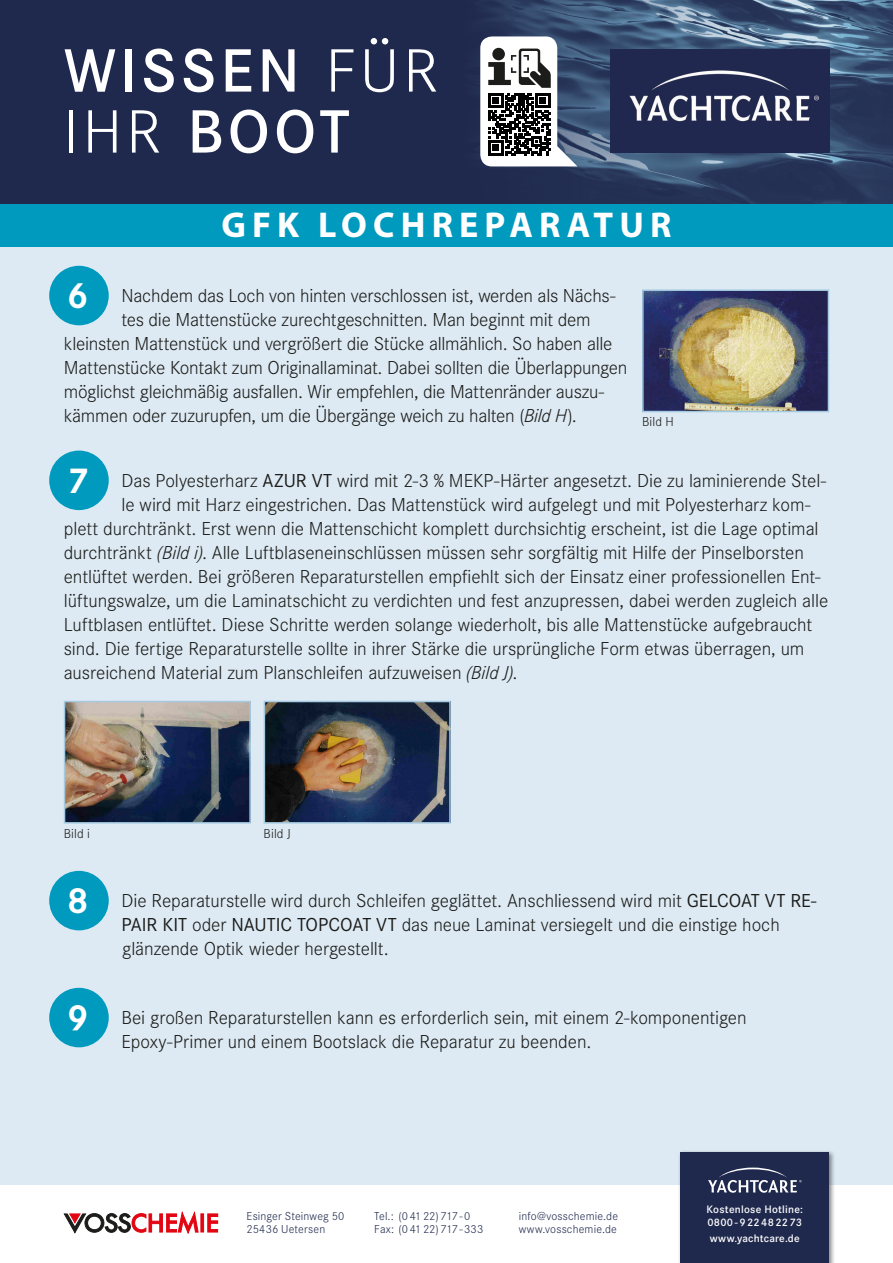
<style>
.page{position:relative;width:893px;height:1263px;background:#fff}
.page>*{position:absolute;margin:0;border:0;box-sizing:border-box;transform-origin:0 0}
.t1{font:600 63.45px/61.1px "Corporate S Pro";letter-spacing:.065em;color:#fff}
.t2{font:700 37.5px "Corporate S";color:#fff}
.t3{font:700 36px "Myriad Pro";letter-spacing:.17em;color:#fff}
.t4{font:300 19.5px/24px "Corporate S";letter-spacing:-.005em;color:#1c1c1a}
.t5{font:300 13.5px "Corporate S";letter-spacing:.01em;color:#1c1c1a}
.t6{font:300 12px/13.5px "Corporate S";letter-spacing:.015em;color:#1f294d}
.t7{font:600 11.25px/13.2px "Corporate S";letter-spacing:.02em;color:#fff}
.s1{font-weight:300}
.s2{font-style:italic}
.s3{font-weight:400}
</style>
<div class="page">
<div style="left:0;top:0;width:893px;height:1184px;background:#ddeaf3"></div>
<div style="left:678px;top:1150px;width:158px;height:113px;background:#1c1c1a;opacity:.5"></div>
<div style="left:680px;top:1152px;width:149px;height:111px;background:#1f294d"></div>
<svg style="left:708px;top:1167px;width:93px;height:26px"></svg>
<hr style="left:201px;top:1214px;width:3px;height:18px;background:#e30512">
<svg style="left:208px;top:1214px;width:10px;height:18px"></svg>
<svg style="left:64px;top:1212px;width:134px;height:21px"></svg>
<div style="left:0;top:0;width:893px;height:204px;background:#1f294d"></div>
<img style="left:486px;top:0;width:407px;height:204px">
<img style="left:611px;top:49px;width:218px;height:104px">
<svg style="left:480px;top:36px;width:98px;height:130px;background:#8c9197"></svg>
<div style="left:0;top:204px;width:893px;height:43px;background:#009abf"></div>
<div style="left:49px;top:266px;width:60px;height:59px;background:#009abf;border-radius:50%"></div>
<div style="left:49px;top:451px;width:60px;height:59px;background:#009abf;border-radius:50%"></div>
<div style="left:49px;top:871px;width:60px;height:59px;background:#009abf;border-radius:50%"></div>
<div style="left:49px;top:988px;width:60px;height:59px;background:#009abf;border-radius:50%"></div>
<img style="left:645px;top:292px;width:181px;height:117px">
<div style="left:642px;top:289px;width:187px;height:123px;border:2px solid #a3cae0"></div>
<img style="left:67px;top:704px;width:181px;height:116px">
<div style="left:64px;top:701px;width:187px;height:122px;border:2px solid #a3cae0"></div>
<img style="left:267px;top:704px;width:181px;height:116px">
<div style="left:264px;top:701px;width:187px;height:122px;border:2px solid #a3cae0"></div>
<h1 class="t1" style="left:64px;top:36px;width:376px">WISSEN <span class="s1">FÜR<br>IHR</span> BOOT</h1>
<h3 class="t3" style="left:221px;top:205px;width:452px">GFK LOCHREPARATUR</h3>
<h2 class="t2" style="left:67px;top:270px;width:23px">6</h2>
<p class="t4" style="left:121px;top:283px;width:496px">Nachdem das Loch von hinten verschlossen ist, werden als Nächs-</p>
<p class="t4" style="left:121px;top:307px;width:471px">tes die Mattenstücke zurechtgeschnitten. Man beginnt mit dem</p>
<p class="t4" style="left:64px;top:331px;width:550px">kleinsten Mattenstück und vergrößert die Stücke allmählich. So haben alle</p>
<p class="t4" style="left:64px;top:355px;width:565px">Mattenstücke Kontakt zum Originallaminat. Dabei sollten die Überlappungen</p>
<p class="t4" style="left:64px;top:379px;width:542px">möglichst gleichmäßig ausfallen. Wir empfehlen, die Mattenränder auszu-</p>
<p class="t4" style="left:64px;top:403px;width:515px">kämmen oder zuzurupfen, um die Übergänge weich zu halten (<span class="s2">Bild H</span>).</p>
<p class="t5" style="left:642px;top:413px;width:33px">Bild H</p>
<h2 class="t2" style="left:67px;top:455px;width:23px">7</h2>
<p class="t4" style="left:121px;top:468px;width:706px">Das Polyesterharz <span class="s3">AZUR VT</span> wird mit 2-3 % MEKP-Härter angesetzt. Die zu laminierende Stel-</p>
<p class="t4" style="left:121px;top:492px;width:690px">le wird mit Harz eingestrichen. Das Mattenstück wird aufgelegt und mit Polyesterharz kom-</p>
<p class="t4" style="left:64px;top:516px;width:756px">plett durchtränkt. Erst wenn die Mattenschicht komplett durchsichtig erscheint, ist die Lage optimal</p>
<p class="t4" style="left:64px;top:540px;width:742px">durchtränkt <span class="s2">(Bild i)</span>. Alle Luftblaseneinschlüssen müssen sehr sorgfältig mit Hilfe der Pinselborsten</p>
<p class="t4" style="left:64px;top:564px;width:758px">entlüftet werden. Bei größeren Reparaturstellen empfiehlt sich der Einsatz einer professionellen Ent-</p>
<p class="t4" style="left:64px;top:588px;width:766px">lüftungswalze, um die Laminatschicht zu verdichten und fest anzupressen, dabei werden zugleich alle</p>
<p class="t4" style="left:64px;top:612px;width:750px">Luftblasen entlüftet. Diese Schritte werden solange wiederholt, bis alle Mattenstücke aufgebraucht</p>
<p class="t4" style="left:64px;top:636px;width:742px">sind. Die fertige Reparaturstelle sollte in ihrer Stärke die ursprüngliche Form etwas überragen, um</p>
<p class="t4" style="left:64px;top:660px;width:455px">ausreichend Material zum Planschleifen aufzuweisen <span class="s2">(Bild J)</span>.</p>
<p class="t5" style="left:64px;top:824px;width:28px">Bild i</p>
<p class="t5" style="left:264px;top:824px;width:29px">Bild J</p>
<h2 class="t2" style="left:67px;top:875px;width:23px">8</h2>
<h2 class="t2" style="left:67px;top:992px;width:23px">9</h2>
<p class="t4" style="left:121px;top:888px;width:697px">Die Reparaturstelle wird durch Schleifen geglättet. Anschliessend wird mit <span class="s3">GELCOAT VT RE-<br>PAIR KIT</span> oder <span class="s3">NAUTIC TOPCOAT VT</span> das neue Laminat versiegelt und die einstige hoch glänzende Optik wieder hergestellt.</p>
<p class="t4" style="left:121px;top:1005px;width:627px">Bei großen Reparaturstellen kann es erforderlich sein, mit einem 2-komponentigen<br>Epoxy-Primer und einem Bootslack die Reparatur zu beenden.</p>
<p class="t6" style="left:247px;top:1208px;width:99px">Esinger Steinweg 50<br>25436 Uetersen</p>
<p class="t6" style="left:374px;top:1208px;width:111px">Tel.: (0 41 22) 717 - 0<br>Fax: (0 41 22) 717 - 333</p>
<p class="t6" style="left:519px;top:1208px;width:101px">info@vosschemie.de www.vosschemie.de</p>
<p class="t7" style="left:707px;top:1202px;width:98px">Kostenlose Hotline:<br>0800 - 9 22 48 22 73</p>
<p class="t7" style="left:710px;top:1231px;width:91px">www.yachtcare.de</p>
</div>
